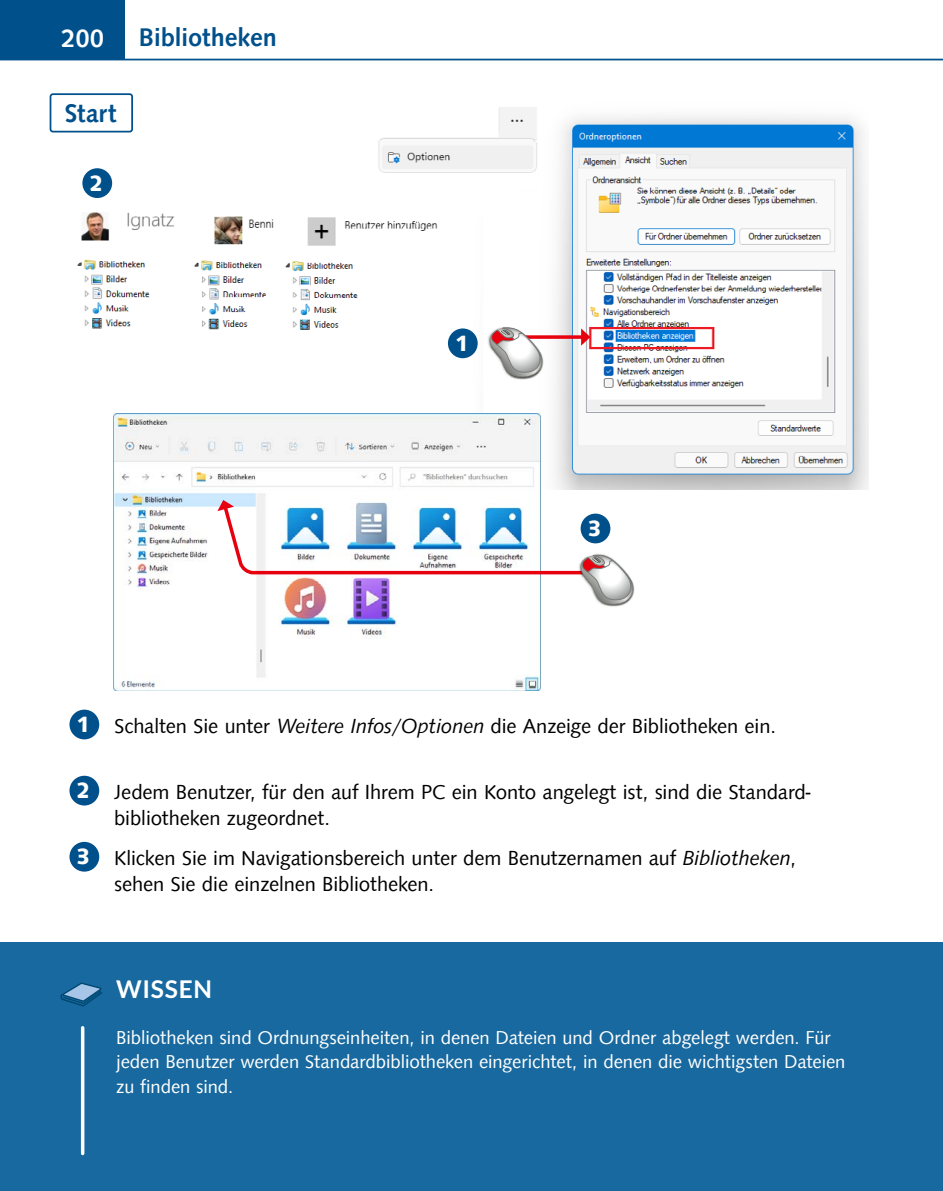
<style>
.page{position:relative;width:943px;height:1191px;background:#fff}
.page>*{position:absolute;margin:0;border:0;box-sizing:border-box;transform-origin:0 0}
.t1{font:500 26.25px "Saxony";color:#00508c}
.t2{font:500 26.25px "Saxony";color:#fff}
.t3{font:700 24.5px "Lato";letter-spacing:.03em;color:#fff}
.t4{font:800 22.75px "Saxony";color:#fff}
.t5{font:21px/25.2px "Saxony";color:#000}
.t6{font:19.25px/24.5px "Saxony";color:#fff}
.s1{font-weight:800;font-size:22.75px;color:#fff}
.s2{font-style:italic}
</style>
<div class="page">
<div style="left:0;top:943px;width:943px;height:248px;background:#18699f"></div>
<div style="left:0;top:0;width:124px;height:60px;background:#00508c"></div>
<hr style="left:0;top:59px;width:943px;height:1px;background:#00508c">
<div style="left:50px;top:93px;width:83px;height:39px;border:2px solid #00508c;border-radius:2px"></div>
<div style="left:69px;top:709px;width:30px;height:30px;background:#00508c;border-radius:50%"></div>
<div style="left:69px;top:775px;width:30px;height:30px;background:#00508c;border-radius:50%"></div>
<div style="left:69px;top:842px;width:30px;height:29px;background:#00508c;border-radius:50%"></div>
<svg style="left:60px;top:982px;width:42px;height:24px"></svg>
<hr style="left:81px;top:1027px;width:3px;height:126px;background:#fff">
<img style="left:378px;top:107px;width:490px;height:383px">
<img style="left:77px;top:195px;width:371px;height:169px">
<img style="left:114px;top:413px;width:426px;height:277px">
<svg style="left:545px;top:335px;width:36px;height:4px"></svg>
<svg style="left:581px;top:328px;width:9px;height:18px"></svg>
<img style="left:486px;top:325px;width:58px;height:55px">
<svg style="left:490px;top:327px;width:55px;height:51px"></svg>
<div style="left:448px;top:328px;width:29px;height:30px;background:#00508c;border-radius:50%"></div>
<div style="left:82px;top:168px;width:30px;height:30px;background:#00508c;border-radius:50%"></div>
<svg style="left:217px;top:500px;width:418px;height:106px"></svg>
<p class="t2" style="left:61px;top:23px;width:44px">200</p>
<p class="t1" style="left:65px;top:98px;width:54px">Start</p>
<p class="t4" style="left:89px;top:170px;width:15px">2</p>
<p class="t1" style="left:139px;top:22px;width:139px">Bibliotheken</p>
<p class="t4" style="left:455px;top:330px;width:15px">1</p>
<p class="t4" style="left:587px;top:515px;width:15px">3</p>
<p class="t5" style="left:77px;top:714px;width:701px"><span class="s1">1</span> Schalten Sie unter <span class="s2">Weitere Infos/Optionen</span> die Anzeige der Bibliotheken ein.</p>
<p class="t5" style="left:114px;top:780px;width:697px;text-indent:-38px"><span class="s1">2</span> Jedem Benutzer, für den auf Ihrem PC ein Konto angelegt ist, sind die Standard&shy;bibliotheken zugeordnet.</p>
<p class="t5" style="left:114px;top:846px;width:683px;text-indent:-38px"><span class="s1">3</span> Klicken Sie im Navigationsbereich unter dem Benutzernamen auf <span class="s2">Bibliotheken</span>, sehen Sie die einzelnen Bibliotheken.</p>
<p class="t3" style="left:116px;top:975px;width:97px">WISSEN</p>
<p class="t6" style="left:116px;top:1025px;width:730px">Bibliotheken sind Ordnungseinheiten, in denen Dateien und Ordner abgelegt werden. Für jeden Benutzer werden Standardbibliotheken eingerichtet, in denen die wichtigsten Dateien zu finden sind.</p>
</div>
